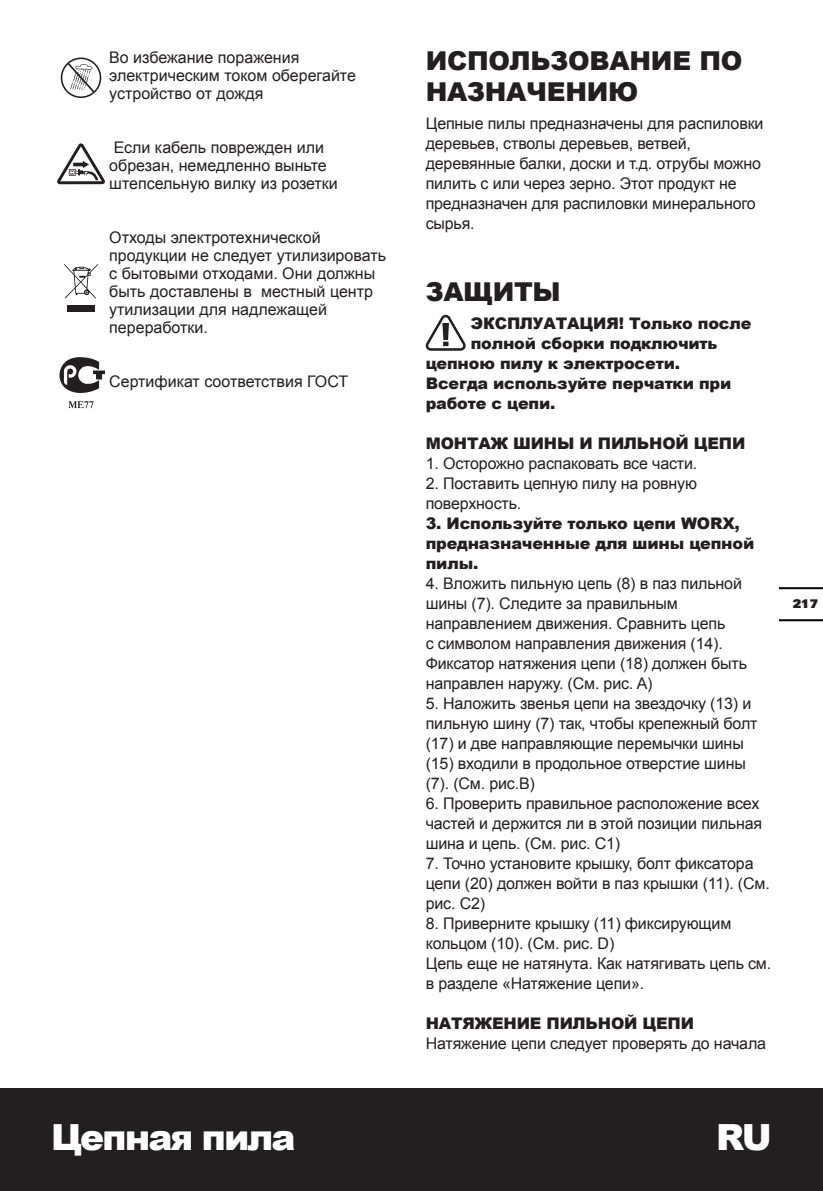
<style>
.page{position:relative;width:823px;height:1191px;background:#fff}
.page>*{position:absolute;margin:0;border:0;box-sizing:border-box;transform-origin:0 0}
.t1{font:900 36px "Arial";letter-spacing:-.05em;color:#fff}
.t2{font:900 26px/31.6px "Arial";letter-spacing:-.01em;color:#231f20}
.t3{font:16px/20px "Arial";letter-spacing:-.01em;color:#231f20}
.t4{font:900 16px/20px "Arial";letter-spacing:-.01em;color:#231f20}
.t5{font:900 12px "Univers";color:#231f20}
</style>
<div class="page">
<div style="left:0;top:1089px;width:822px;height:102px;background:#231f20"></div>
<hr style="left:779px;top:619px;width:43px;height:2px;background:#000">
<hr style="left:779px;top:587px;width:43px;height:2px;background:#000">
<svg style="left:64px;top:264px;width:34px;height:34px"></svg>
<div style="left:67px;top:305px;width:28px;height:7px;background:#231f20"></div>
<svg style="left:60px;top:57px;width:42px;height:41px"></svg>
<svg style="left:57px;top:143px;width:48px;height:41px"></svg>
<svg style="left:59px;top:357px;width:46px;height:36px"></svg>
<svg style="left:68px;top:401px;width:26px;height:7px"></svg>
<svg style="left:425px;top:315px;width:40px;height:36px"></svg>
<p class="t3" style="left:109px;top:48px;width:248px;line-height:18px">Во избежание поражения электрическим током оберегайте устройство от дождя</p>
<p class="t3" style="left:109px;top:138px;width:230px;line-height:18px">Если кабель поврежден или обрезан, немедленно выньте штепсельную вилку из розетки</p>
<p class="t3" style="left:109px;top:228px;width:278px;line-height:18px">Отходы электротехнической продукции не следует утилизировать с бытовыми отходами. Они должны быть доставлены в местный центр утилизации для надлежащей переработки.</p>
<p class="t3" style="left:109px;top:371px;width:240px">Сертификат соответствия ГОСТ</p>
<h2 class="t2" style="left:425px;top:44px;width:318px">Использование по назначению</h2>
<p class="t3" style="left:425px;top:114px;width:339px">Цепные пилы предназначены для распиловки деревьев, стволы деревьев, ветвей, деревянные балки, доски и т.д. отрубы можно пилить с или через зерно. Этот продукт не предназначен для распиловки минерального сырья.</p>
<h2 class="t2" style="left:425px;top:275px;width:42px">ЗАЩИТЫ</h2>
<p class="t4" style="left:470px;top:312px;width:13px">ЭКС</p>
<p class="t4" style="left:506px;top:312px;width:27px">ПЛУАТА</p>
<p class="t4" style="left:579px;top:312px;width:173px">ЦИЯ ! Только после</p>
<p class="t4" style="left:470px;top:332px;width:248px">полной сборки подключить</p>
<p class="t4" style="left:425px;top:352px;width:256px">цепною пилу к электросети.</p>
<p class="t4" style="left:425px;top:372px;width:307px">Всегда используйте перчатки при</p>
<p class="t4" style="left:425px;top:392px;width:131px">работе с цепи.</p>
<p class="t4" style="left:425px;top:432px;width:15px">МОНТАЖ</p>
<p class="t4" style="left:513px;top:432px;width:16px">ШИНЫ</p>
<p class="t4" style="left:579px;top:432px;width:46px">И ПИЛЬНОЙ</p>
<p class="t4" style="left:693px;top:432px;width:51px">ЦЕПИ</p>
<p class="t3" style="left:425px;top:453px;width:273px">1. Осторожно распаковать все части.</p>
<p class="t3" style="left:425px;top:473px;width:273px">2. Поставить цепную пилу на ровную поверхность.</p>
<p class="t4" style="left:425px;top:512px;width:330px">3. Используйте только цепи WORX, предназначенные для шины цепной пилы.</p>
<p class="t3" style="left:425px;top:573px;width:323px">4. Вложить пильную цепь (8) в паз пильной шины (7). Следите за правильным направлением движения. Сравнить цепь<br>с символом направления движения (14).<br>Фиксатор натяжения цепи (18) должен быть направлен наружу. (См. рис. A)</p>
<p class="t3" style="left:425px;top:693px;width:333px">5. Наложить звенья цепи на звездочку (13) и пильную шину (7) так, чтобы крепежный болт (17) и две направляющие перемычки шины (15) входили в продольное отверстие шины (7). (См. рис.B)</p>
<p class="t3" style="left:425px;top:793px;width:338px">6. Проверить правильное расположение всех частей и держится ли в этой позиции пильная шина и цепь. (См. рис. C1)</p>
<p class="t3" style="left:425px;top:853px;width:345px">7. Точно установите крышку, болт фиксатора цепи (20) должен войти в паз крышки (11). (См. рис. C2)</p>
<p class="t3" style="left:425px;top:913px;width:347px">8. Приверните крышку (11) фиксирующим кольцом (10). (См. рис. D)<br>Цепь еще не натянута. Как натягивать цепь см. в разделе «Натяжение цепи».</p>
<p class="t4" style="left:425px;top:1012px;width:14px">НАТЯЖЕНИЕ</p>
<p class="t4" style="left:546px;top:1012px;width:27px">ПИЛЬНОЙ</p>
<p class="t4" style="left:642px;top:1012px;width:51px">ЦЕПИ</p>
<p class="t3" style="left:425px;top:1033px;width:341px">Натяжение цепи следует проверять до начала</p>
<p class="t5" style="left:792px;top:595px;width:27px">217</p>
<h1 class="t1" style="left:51px;top:1111px;width:246px">Цепная пила</h1>
<h1 class="t1" style="left:715px;top:1111px;width:57px">RU</h1>
</div>
